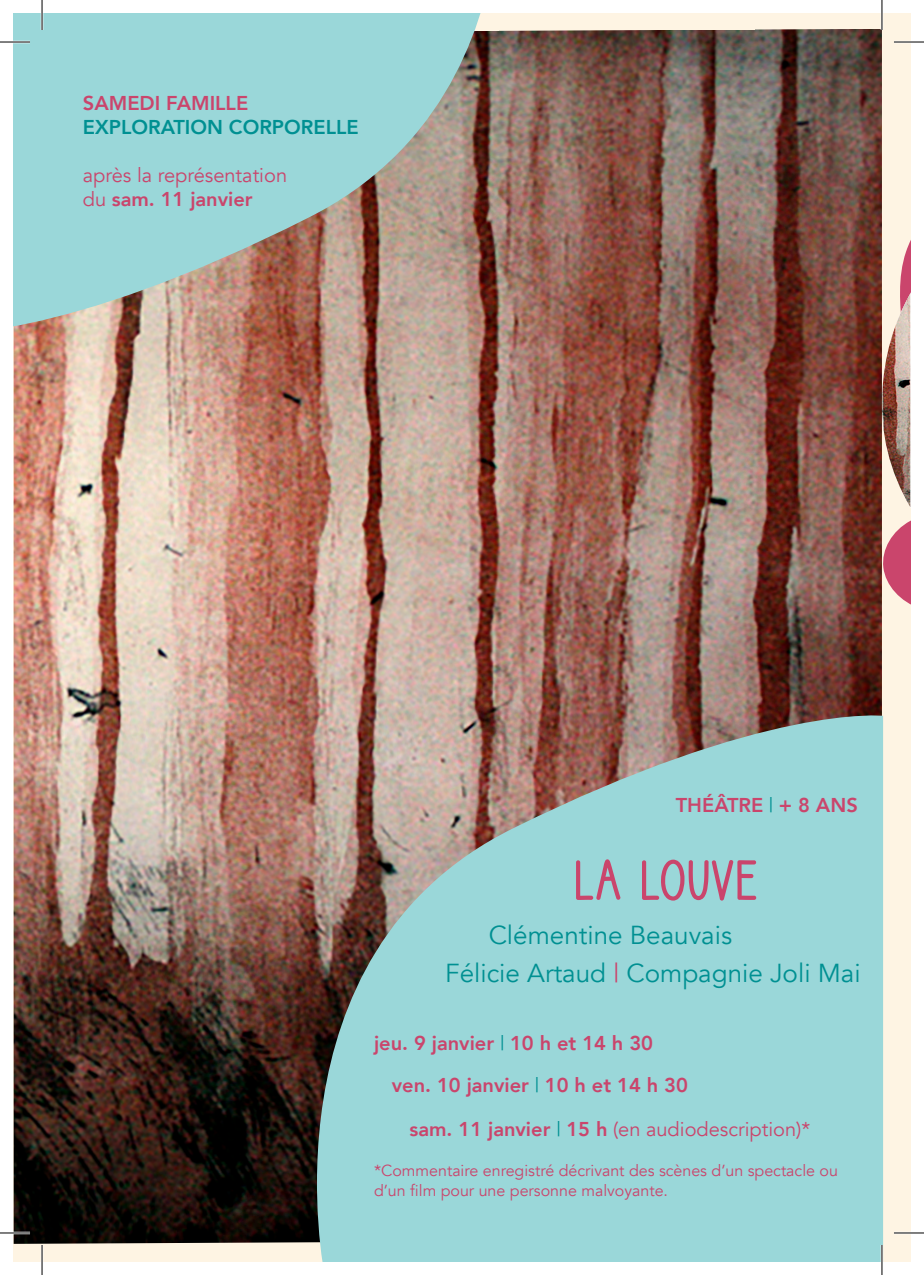
<style>
.page{position:relative;width:924px;height:1275px;background:#fff}
.page>*{position:absolute;margin:0;border:0;box-sizing:border-box;transform-origin:0 0}
.t1{font:52px "Lumie";letter-spacing:-.035em;color:#ca456c}
.t2{font:26px "Avenir";color:#009092}
.t3{font:800 20px "Avenir";color:#ca456c}
.t4{font:20px "Avenir";color:#ca456c}
.t5{font:800 20px "Avenir";color:#009092}
.t6{font:16px "Avenir";color:#ca456c}
.s1{font-weight:400}
.s2{font-weight:400;color:#009092}
.s3{color:#ca456c}
.s4{font-weight:800}
.s5{color:#009092}
</style>
<div class="page">
<div style="left:14px;top:14px;width:895px;height:1247px;background:#fef4e3"></div>
<img style="left:14px;top:29px;width:867px;height:1214px">
<svg style="left:879px;top:141px;width:30px;height:493px"></svg>
<img style="left:879px;top:293px;width:30px;height:214px">
<img style="left:258px;top:703px;width:624px;height:558px">
<img style="left:14px;top:14px;width:547px;height:331px">
<hr style="left:0;top:41px;width:30px;height:2px;background:#fff">
<hr style="left:893px;top:41px;width:30px;height:2px;background:#fff">
<hr style="left:0;top:1231px;width:30px;height:3px;background:#fff">
<hr style="left:893px;top:1231px;width:30px;height:3px;background:#fff">
<hr style="left:41px;top:0;width:2px;height:30px;background:#fff">
<hr style="left:41px;top:1245px;width:2px;height:30px;background:#fff">
<hr style="left:880px;top:0;width:2px;height:30px;background:#fff">
<hr style="left:880px;top:1245px;width:2px;height:30px;background:#fff">
<hr style="left:0;top:42px;width:30px;height:1px;background:#000">
<hr style="left:893px;top:42px;width:30px;height:1px;background:#000">
<hr style="left:0;top:1232px;width:30px;height:1px;background:#000">
<hr style="left:893px;top:1232px;width:30px;height:1px;background:#000">
<hr style="left:42px;top:0;width:1px;height:30px;background:#000">
<hr style="left:42px;top:1245px;width:1px;height:30px;background:#000">
<hr style="left:881px;top:0;width:1px;height:30px;background:#000">
<hr style="left:881px;top:1245px;width:1px;height:30px;background:#000">
<p class="t3" style="left:83px;top:88px;width:167px">SAMEDI FAMILLE</p>
<p class="t5" style="left:83px;top:112px;width:277px">EXPLORATION CORPORELLE</p>
<p class="t4" style="left:83px;top:163px;width:206px">après la représentation</p>
<p class="t3" style="left:83px;top:184px;width:171px"><span class="s1">du</span> sam. 11 janvier</p>
<p class="t3" style="left:675px;top:789px;width:183px">THÉÂTRE <span class="s2">|</span> + 8 ANS</p>
<p class="t1" style="left:571px;top:838px;width:187px">LA LOUVE</p>
<p class="t2" style="left:488px;top:919px;width:245px">Clémentine Beauvais</p>
<p class="t2" style="left:445px;top:957px;width:417px">Félicie Artaud <span class="s3">|</span> Compagnie Joli Mai</p>
<p class="t3" style="left:374px;top:1027px;width:280px">jeu. 9 janvier <span class="s2">|</span> 10 h et 14 h 30</p>
<p class="t3" style="left:391px;top:1069px;width:297px">ven. 10 janvier <span class="s2">|</span> 10 h et 14 h 30</p>
<p class="t4" style="left:409px;top:1117px;width:402px"><span class="s4">sam. 11 janvier</span> <span class="s5">|</span> <span class="s4">15 h</span> (en audiodescription)*</p>
<p class="t6" style="left:374px;top:1160px;width:465px">*Commentaire enregistré décrivant des scènes d’un spectacle ou</p>
<p class="t6" style="left:374px;top:1180px;width:295px">d’un film pour une personne malvoyante.</p>
</div>
